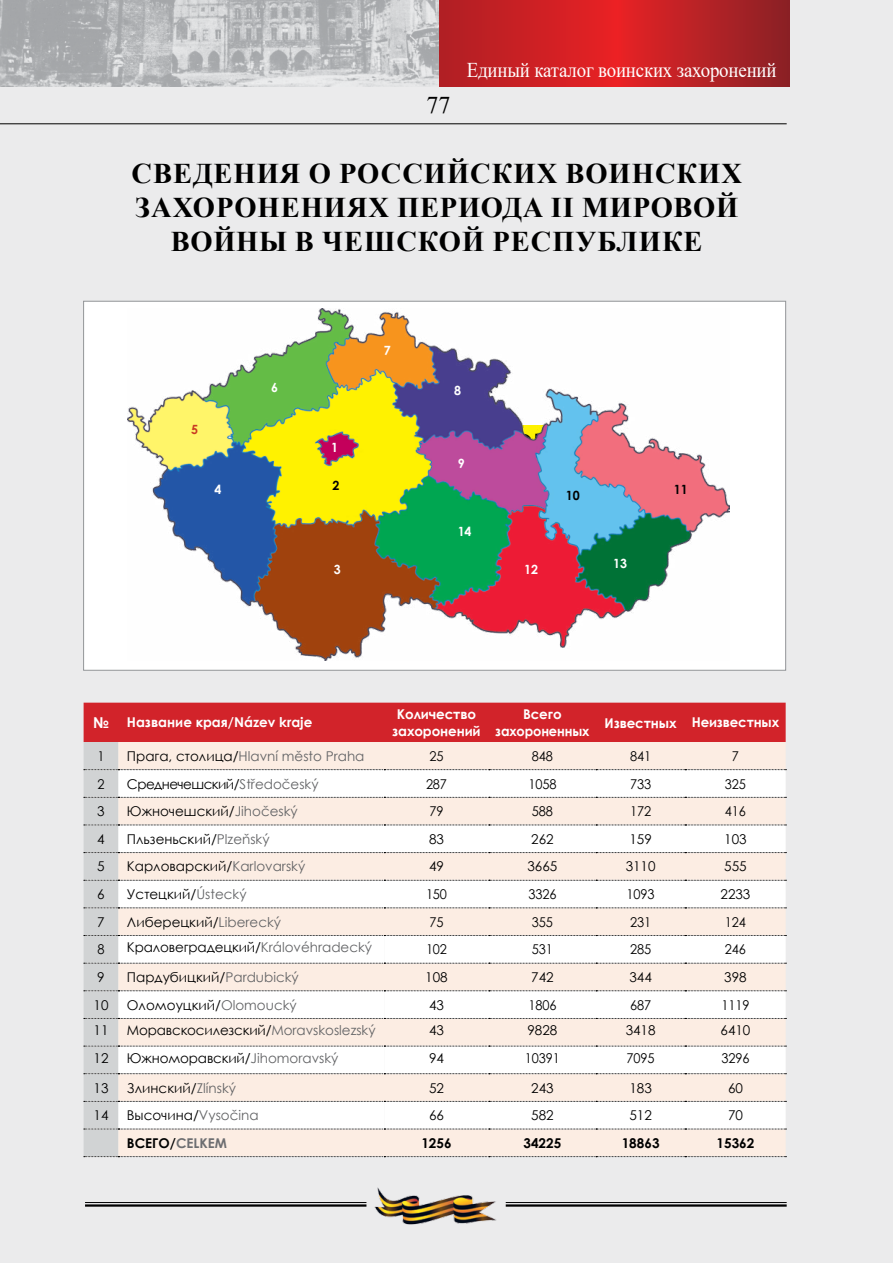
<style>
.page{position:relative;width:893px;height:1263px;background:#ebebec}
.page>*{position:absolute;margin:0;border:0;box-sizing:border-box;transform-origin:0 0}
.t1{font:700 28.5px/34.2px "Times New Roman";letter-spacing:.035em;color:#000}
.t2{font:24px "Times New Roman";color:#000}
.t3{font:21px "Times New Roman";letter-spacing:-.01em;color:#fff;scale:.9 1}
.t4{font:13.5px "Century Gothic";color:#000}
.t5{font:13.5px "Century Gothic";color:#000;scale:.95 1}
.t6{font:700 13.5px/16.5px "Century Gothic";letter-spacing:-.01em;color:#fff;text-align:center}
.t7{font:700 13.5px "Century Gothic";color:#000}
.t8{font:13.5px "Century Gothic";color:#636466}
.t9{font:13.5px "Century Gothic";letter-spacing:-.04em;color:#000}
.t10{font:700 12.75px "Century Gothic";color:#fff}
.t11{font:700 12.75px "Century Gothic";color:#000}
.t12{font:700 12.75px "Century Gothic";color:#c93b23}
.s1{font-size:15px}
.s2{color:#000}
.s3{color:#636466}
.s4{color:#6d6e71}
</style>
<div class="page">
<hr style="left:85px;top:1204px;width:281px;height:3px;background:#000">
<hr style="left:85px;top:1202px;width:281px;height:1px;background:#000">
<hr style="left:506px;top:1204px;width:281px;height:3px;background:#000">
<hr style="left:506px;top:1202px;width:281px;height:1px;background:#000">
<img style="left:374px;top:1187px;width:122px;height:38px">
<svg style="left:439px;top:0;width:350px;height:86px;background:#c22024"></svg>
<hr style="left:0;top:124px;width:787px;height:1px;background:#000">
<img style="left:1px;top:0;width:438px;height:86px">
<div style="left:83px;top:301px;width:703px;height:370px;background:#fff;border:1px solid #939598"></div>
<svg style="left:84px;top:703px;width:702px;height:454px;background:#f3ddda"></svg>
<img style="left:127px;top:309px;width:602px;height:352px">
<hr style="left:0;top:726px;width:1px;height:537px;background:#621517">
<hr style="left:0;top:0;width:1px;height:1241px;background:#621517">
<h2 class="t2" style="left:427px;top:88px;width:25px">77</h2>
<h3 class="t3" style="left:467px;top:55px;width:346px">Единый каталог воинских захоронений</h3>
<h1 class="t1" style="left:131px;top:155px;width:501px">СВЕДЕНИЯ о РО ССИЙСКИх воински</h1>
<h1 class="t1" style="left:721px;top:155px;width:22px">х</h1>
<h1 class="t1" style="left:135px;top:189px;width:38px">ЗАХОРО</h1>
<h1 class="t1" style="left:171px;top:189px;width:569px;text-indent:87px">НЕНИЯХ ПЕРИОДА II МИРОВОЙ<br>ВОЙНЫ В ЧЕШСКОЙ РЕСПУБЛИКЕ</h1>
<p class="t12" style="left:191px;top:420px;width:8px">5</p>
<p class="t10" style="left:215px;top:480px;width:8px">4</p>
<p class="t10" style="left:271px;top:377px;width:8px">6</p>
<p class="t10" style="left:331px;top:437px;width:8px">1</p>
<p class="t11" style="left:333px;top:476px;width:8px">2</p>
<p class="t10" style="left:334px;top:559px;width:8px">3</p>
<p class="t10" style="left:384px;top:341px;width:8px">7</p>
<p class="t10" style="left:454px;top:381px;width:8px">8</p>
<p class="t10" style="left:458px;top:454px;width:8px">9</p>
<p class="t10" style="left:458px;top:522px;width:15px">14</p>
<p class="t10" style="left:524px;top:559px;width:15px">12</p>
<p class="t11" style="left:566px;top:485px;width:15px">10</p>
<p class="t10" style="left:613px;top:553px;width:15px">13</p>
<p class="t11" style="left:674px;top:480px;width:15px">11</p>
<p class="t6" style="left:93px;top:714px;width:221px"><span class="s1">№</span> Название края/Název kraje</p>
<p class="t6" style="left:392px;top:705px;width:90px">Количество захоронений</p>
<p class="t6" style="left:495px;top:705px;width:96px">Всего захороненных</p>
<p class="t6" style="left:605px;top:714px;width:176px">Известных н еизвестных</p>
<p class="t5" style="left:97px;top:747px;width:9px">1</p>
<p class="t8" style="left:127px;top:747px;width:239px"><span class="s2">Прага, столица/</span>Hlavní město Praha</p>
<p class="t5" style="left:429px;top:747px;width:16px">25</p>
<p class="t5" style="left:532px;top:747px;width:24px">848</p>
<p class="t5" style="left:630px;top:747px;width:24px">841</p>
<p class="t5" style="left:732px;top:747px;width:9px">7</p>
<p class="t5" style="left:97px;top:774px;width:9px">2</p>
<p class="t9" style="left:127px;top:774px;width:193px">Среднечешский/<span class="s3">Středočeský</span></p>
<p class="t5" style="left:426px;top:774px;width:24px">287</p>
<p class="t5" style="left:528px;top:774px;width:31px">1058</p>
<p class="t5" style="left:630px;top:774px;width:24px">733</p>
<p class="t5" style="left:725px;top:774px;width:24px">325</p>
<p class="t4" style="left:97px;top:802px;width:9px">3</p>
<p class="t4" style="left:127px;top:802px;width:172px">Южночешский/<span class="s3">Jihočeský</span></p>
<p class="t5" style="left:429px;top:802px;width:16px">79</p>
<p class="t5" style="left:532px;top:802px;width:24px">588</p>
<p class="t5" style="left:630px;top:802px;width:24px">172</p>
<p class="t5" style="left:725px;top:802px;width:24px">416</p>
<p class="t4" style="left:97px;top:829px;width:9px">4</p>
<p class="t4" style="left:127px;top:829px;width:144px">Пльзеньский/<span class="s3">Plzeňský</span></p>
<p class="t4" style="left:429px;top:829px;width:16px">83</p>
<p class="t4" style="left:531px;top:829px;width:24px">262</p>
<p class="t4" style="left:629px;top:829px;width:24px">159</p>
<p class="t4" style="left:724px;top:829px;width:24px">103</p>
<p class="t4" style="left:97px;top:857px;width:9px">5</p>
<p class="t4" style="left:127px;top:857px;width:180px">Карловарский/<span class="s3">Karlovarský</span></p>
<p class="t4" style="left:429px;top:857px;width:16px">49</p>
<p class="t4" style="left:527px;top:857px;width:31px">3665</p>
<p class="t4" style="left:626px;top:857px;width:31px">3110</p>
<p class="t4" style="left:724px;top:857px;width:24px">555</p>
<p class="t4" style="left:97px;top:885px;width:9px">6</p>
<p class="t4" style="left:127px;top:885px;width:121px">Устецкий/<span class="s3">Ústecký</span></p>
<p class="t5" style="left:426px;top:885px;width:24px">150</p>
<p class="t5" style="left:528px;top:885px;width:31px">3326</p>
<p class="t5" style="left:627px;top:885px;width:31px">1093</p>
<p class="t4" style="left:720px;top:885px;width:31px">2233</p>
<p class="t4" style="left:97px;top:912px;width:9px">7</p>
<p class="t4" style="left:127px;top:912px;width:156px">Либерецкий/<span class="s3">Liberecký</span></p>
<p class="t5" style="left:429px;top:912px;width:16px">75</p>
<p class="t5" style="left:532px;top:912px;width:24px">355</p>
<p class="t5" style="left:630px;top:912px;width:24px">231</p>
<p class="t5" style="left:725px;top:912px;width:24px">124</p>
<p class="t5" style="left:97px;top:940px;width:9px">8</p>
<p class="t4" style="left:127px;top:938px;width:247px">Краловеградецкий/<span class="s3">Královéhradecký</span></p>
<p class="t5" style="left:426px;top:940px;width:24px">102</p>
<p class="t5" style="left:532px;top:940px;width:24px">531</p>
<p class="t5" style="left:630px;top:940px;width:24px">285</p>
<p class="t5" style="left:725px;top:940px;width:24px">246</p>
<p class="t4" style="left:97px;top:968px;width:9px">9</p>
<p class="t4" style="left:127px;top:968px;width:173px">Пардубицкий/<span class="s3">Pardubický</span></p>
<p class="t4" style="left:425px;top:968px;width:24px">108</p>
<p class="t4" style="left:531px;top:968px;width:24px">742</p>
<p class="t4" style="left:629px;top:968px;width:24px">344</p>
<p class="t4" style="left:724px;top:968px;width:24px">398</p>
<p class="t4" style="left:94px;top:995px;width:16px">10</p>
<p class="t4" style="left:127px;top:995px;width:171px">Оломоуцкий/<span class="s3">Olomoucký</span></p>
<p class="t4" style="left:429px;top:995px;width:16px">43</p>
<p class="t5" style="left:528px;top:995px;width:31px">1806</p>
<p class="t5" style="left:630px;top:995px;width:24px">687</p>
<p class="t5" style="left:721px;top:995px;width:31px">1119</p>
<p class="t4" style="left:94px;top:1021px;width:16px">11</p>
<p class="t4" style="left:127px;top:1021px;width:250px">Моравскосилезский/<span class="s3">Moravskoslezský</span></p>
<p class="t4" style="left:429px;top:1021px;width:16px">43</p>
<p class="t4" style="left:527px;top:1021px;width:31px">9828</p>
<p class="t4" style="left:626px;top:1021px;width:31px">3418</p>
<p class="t4" style="left:720px;top:1021px;width:31px">6410</p>
<p class="t4" style="left:94px;top:1048px;width:16px">12</p>
<p class="t4" style="left:127px;top:1048px;width:213px">Южноморавский/<span class="s3">Jihomoravský</span></p>
<p class="t4" style="left:429px;top:1048px;width:16px">94</p>
<p class="t5" style="left:525px;top:1048px;width:38px">10391</p>
<p class="t5" style="left:627px;top:1048px;width:31px">7095</p>
<p class="t5" style="left:721px;top:1048px;width:31px">3296</p>
<p class="t4" style="left:94px;top:1078px;width:16px">13</p>
<p class="t4" style="left:127px;top:1078px;width:111px">Злинский/<span class="s3">Zlínský</span></p>
<p class="t4" style="left:429px;top:1078px;width:16px">52</p>
<p class="t4" style="left:531px;top:1078px;width:24px">243</p>
<p class="t4" style="left:629px;top:1078px;width:24px">183</p>
<p class="t4" style="left:728px;top:1078px;width:16px">60</p>
<p class="t4" style="left:94px;top:1106px;width:16px">14</p>
<p class="t4" style="left:127px;top:1106px;width:133px">Высочина/<span class="s3">Vysočina</span></p>
<p class="t4" style="left:429px;top:1106px;width:16px">66</p>
<p class="t4" style="left:531px;top:1106px;width:24px">582</p>
<p class="t4" style="left:629px;top:1106px;width:24px">512</p>
<p class="t4" style="left:728px;top:1106px;width:16px">70</p>
<p class="t7" style="left:127px;top:1133px;width:102px">ВСЕГО/<span class="s4">CELKEM</span></p>
<p class="t7" style="left:421px;top:1133px;width:32px">1256</p>
<p class="t7" style="left:523px;top:1133px;width:39px">34225</p>
<p class="t7" style="left:622px;top:1133px;width:39px">18863</p>
<p class="t7" style="left:717px;top:1133px;width:39px">15362</p>
</div>
